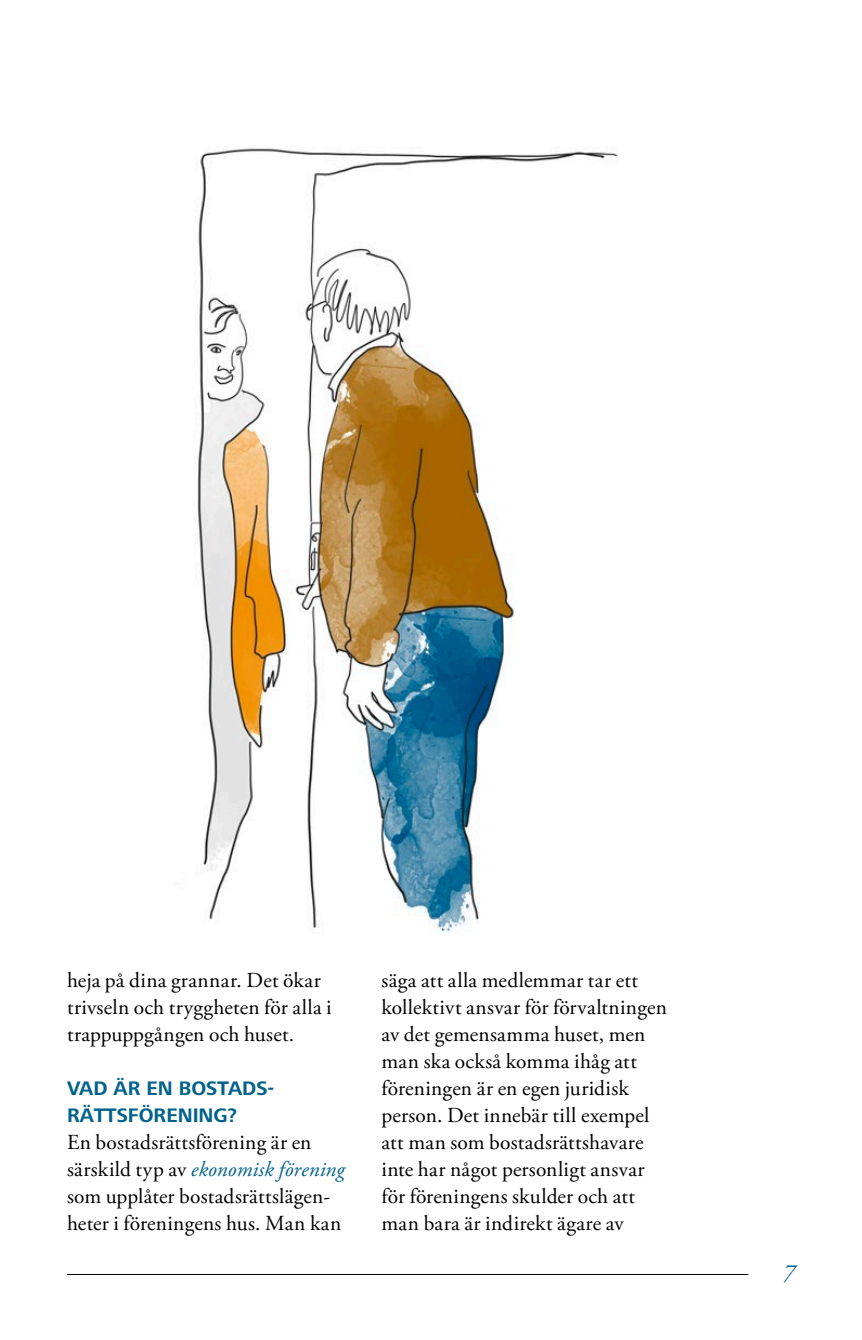
<style>
.page{position:relative;width:862px;height:1340px;background:#fff}
.page>*{position:absolute;margin:0;border:0;box-sizing:border-box;transform-origin:0 0}
.t1{font:italic 24.75px "Adobe Garamond Pro";color:#00628b}
._1__Bröd_ui{font:21.38px/27px "Adobe Garamond Pro";letter-spacing:.01em;color:#000}
._4__Mellanrubbe{font:700 20.25px/27px "Frutiger Next LT";color:#00628b}
.s1{font-style:italic;color:#00628b}
</style>
<div class="page">
<hr style="left:67px;top:1274px;width:680px;height:1px;background:#000">
<img style="left:197px;top:148px;width:421px;height:785px">
<p class="_1__Bröd_ui" style="left:67px;top:967px;width:266px">heja på dina grannar. Det ökar trivseln och tryggheten för alla i trappuppgången och huset.</p>
<p class="_4__Mellanrubbe" style="left:67px;top:1074px;width:209px">VAD ÄR EN BOSTADS-<br>RÄTTSFÖRENING?</p>
<p class="_1__Bröd_ui" style="left:67px;top:1129px;width:279px">En bostadsrättsförening är en särskild typ av <span class="s1">ekonomisk förening </span>som upplåter bostadsrättslägen&shy;heter i föreningens hus. Man kan</p>
<p class="_1__Bröd_ui" style="left:381px;top:967px;width:287px">säga att alla medlemmar tar ett kollektivt ansvar för förvaltningen av det gemensamma huset, men man ska också komma ihåg att föreningen är en egen juridisk person. Det innebär till exempel att man som bostadsrättshavare inte har något personligt ansvar för föreningens skulder och att man bara är indirekt ägare av</p>
<p class="t1" style="left:782px;top:1258px;width:14px">7</p>
</div>
